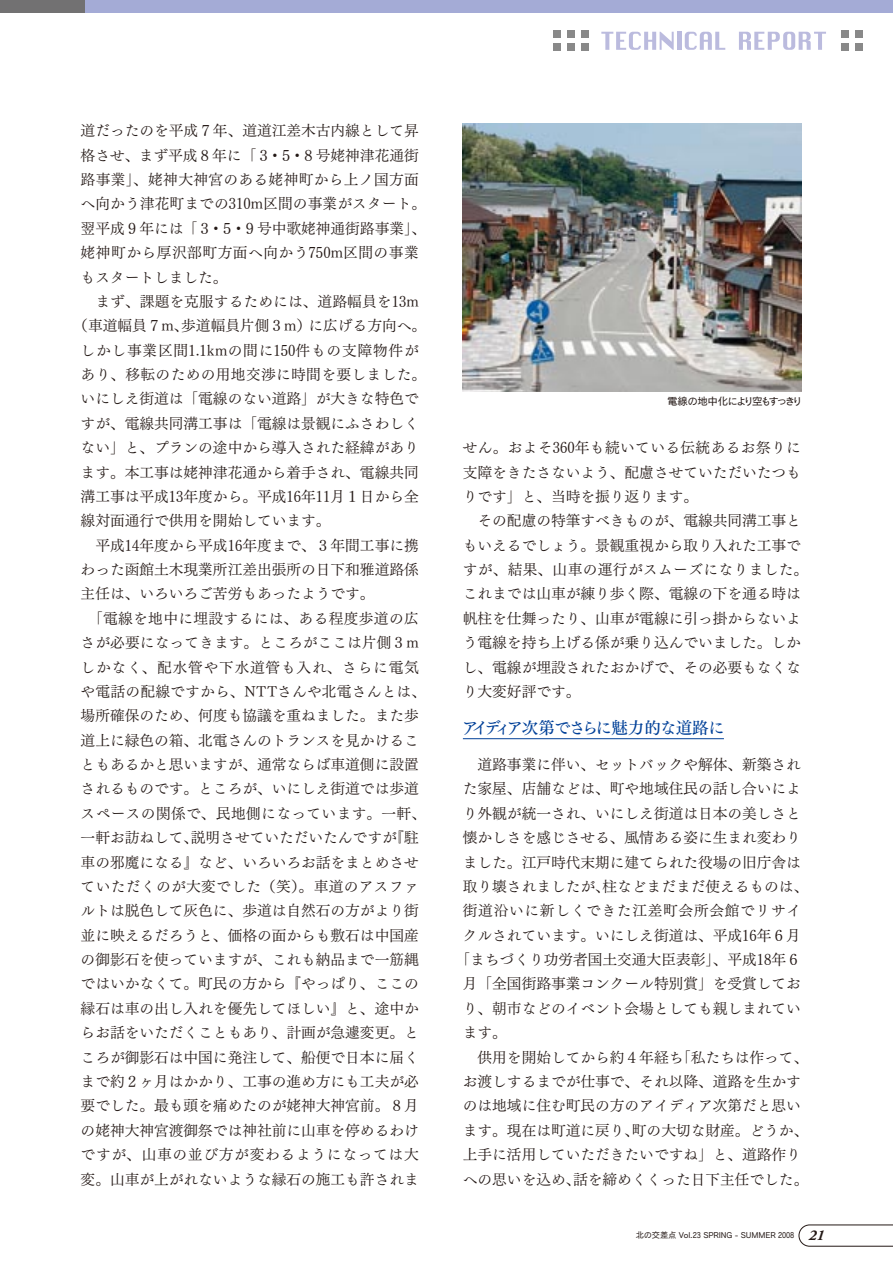
<style>
.page{position:relative;width:893px;height:1263px;background:#fff}
.page>*{position:absolute;margin:0;border:0;box-sizing:border-box;transform-origin:0 0}
.t1{font:16.5px "Tsuku Min Pro D";letter-spacing:-.06em;color:#004098}
.t2{font:14.7px/24.3px "Tsuku Min Pro R";color:#231815}
.t3{font:14.7px "Tsuku Min Pro R";letter-spacing:.025em;color:#231815}
.t4{font:14.7px "Tsuku Min Pro R";letter-spacing:.055em;color:#231815}
.t5{font:14.7px "Tsuku Min Pro R";letter-spacing:.05em;color:#231815}
.t6{font:10.5px "Cezanne Pro M";letter-spacing:-.175em;color:#231815}
.t7{font:8.25px "Cezanne Pro M";letter-spacing:-.01em;color:#231815}
.s1{font-family:"Adobe Garamond Pro";font-weight:700;font-style:italic;font-size:15px}
</style>
<div class="page">
<div style="left:0;top:0;width:85px;height:13px;background:#727172"></div>
<div style="left:85px;top:0;width:808px;height:13px;background:#a4abd6"></div>
<svg style="left:601px;top:32px;width:73px;height:18px"></svg>
<hr style="left:677px;top:32px;width:4px;height:18px;background:#bbbbde">
<svg style="left:685px;top:32px;width:40px;height:18px"></svg>
<svg style="left:739px;top:32px;width:87px;height:18px"></svg>
<div style="left:581px;top:30px;width:8px;height:7px;background:#898989"></div>
<div style="left:567px;top:30px;width:8px;height:7px;background:#898989"></div>
<div style="left:553px;top:30px;width:7px;height:7px;background:#898989"></div>
<div style="left:581px;top:43px;width:8px;height:8px;background:#898989"></div>
<div style="left:567px;top:43px;width:8px;height:8px;background:#898989"></div>
<div style="left:553px;top:43px;width:7px;height:8px;background:#898989"></div>
<div style="left:855px;top:30px;width:8px;height:7px;background:#898989"></div>
<div style="left:841px;top:30px;width:8px;height:7px;background:#898989"></div>
<div style="left:855px;top:43px;width:8px;height:8px;background:#898989"></div>
<div style="left:841px;top:43px;width:8px;height:8px;background:#898989"></div>
<hr style="left:463px;top:738px;width:261px;height:1px;background:#004098">
<img style="left:463px;top:123px;width:338px;height:268px">
<svg style="left:798px;top:1224px;width:95px;height:23px"></svg>
<p class="t2" style="left:81px;top:117px;width:347px">道だったのを平成７年、道道江差木古内線として昇格させ、まず平成８年に「３•５•８号姥神津花通街路事業」、姥神大神宮のある姥神町から上ノ国方面へ向かう津花町までの310m区間の事業がスタート。翌平成９年には「３•５•９号中歌姥神通街路事業」、姥神町から厚沢部町方面へ向かう750m区間の事業もスタートしました。</p>
<p class="t2" style="left:95px;top:287px;width:325px">まず、課題を克服するためには、道路幅員を13m</p>
<p class="t2" style="left:73px;top:312px;width:354px">（車道幅員７m、歩道幅員片側３m）に広げる方向へ。</p>
<p class="t4" style="left:81px;top:337px;width:340px">しかし事業区間1.1kmの間に150件もの支障物件が</p>
<p class="t3" style="left:81px;top:361px;width:347px">あり、移転のための用地交渉に時間を要しました。</p>
<p class="t2" style="left:81px;top:385px;width:340px">いにしえ街道は「電線のない道路」が大きな特色で</p>
<p class="t2" style="left:81px;top:409px;width:340px">すが、電線共同溝工事は「電線は景観にふさわしく</p>
<p class="t2" style="left:81px;top:434px;width:340px">ない」と、プランの途中から導入された経緯があり</p>
<p class="t2" style="left:81px;top:458px;width:340px">ます。本工事は姥神津花通から着手され、電線共同</p>
<p class="t2" style="left:81px;top:482px;width:340px">溝工事は平成13年度から。平成16年11月１日から全</p>
<p class="t2" style="left:81px;top:507px;width:251px">線対面通行で供用を開始しています。</p>
<p class="t2" style="left:95px;top:531px;width:325px">平成14年度から平成16年度まで、３年間工事に携</p>
<p class="t2" style="left:81px;top:556px;width:340px">わった函館土木現業所江差出張所の日下和雅道路係</p>
<p class="t2" style="left:81px;top:580px;width:295px">主任は、いろいろご苦労もあったようです。</p>
<p class="t3" style="left:81px;top:605px;width:340px">　「電線を地中に埋設するには、ある程度歩道の広</p>
<p class="t2" style="left:81px;top:629px;width:340px">さが必要になってきます。ところがここは片側３m</p>
<p class="t4" style="left:81px;top:654px;width:340px">しかなく、配水管や下水道管も入れ、さらに電気</p>
<p class="t2" style="left:81px;top:677px;width:347px">や電話の配線ですから、NTTさんや北電さんとは、</p>
<p class="t2" style="left:81px;top:702px;width:340px">場所確保のため、何度も協議を重ねました。また歩</p>
<p class="t2" style="left:81px;top:726px;width:340px">道上に緑色の箱、北電さんのトランスを見かけるこ</p>
<p class="t2" style="left:81px;top:751px;width:340px">ともあるかと思いますが、通常ならば車道側に設置</p>
<p class="t2" style="left:81px;top:775px;width:340px">されるものです。ところが、いにしえ街道では歩道</p>
<p class="t3" style="left:81px;top:800px;width:347px">スペースの関係で、民地側になっています。一軒、</p>
<p class="t2" style="left:81px;top:824px;width:340px">一軒お訪ねして、説明させていただいたんですが『駐</p>
<p class="t2" style="left:81px;top:848px;width:340px">車の邪魔になる』など、いろいろお話をまとめさせ</p>
<p class="t3" style="left:81px;top:873px;width:340px">ていただくのが大変でした（笑）。車道のアスファ</p>
<p class="t2" style="left:81px;top:897px;width:340px">ルトは脱色して灰色に、歩道は自然石の方がより街</p>
<p class="t2" style="left:81px;top:921px;width:340px">並に映えるだろうと、価格の面からも敷石は中国産</p>
<p class="t2" style="left:81px;top:946px;width:340px">の御影石を使っていますが、これも納品まで一筋縄</p>
<p class="t2" style="left:81px;top:970px;width:340px">ではいかなくて。町民の方から『やっぱり、ここの</p>
<p class="t2" style="left:81px;top:994px;width:340px">縁石は車の出し入れを優先してほしい』と、途中か</p>
<p class="t2" style="left:81px;top:1019px;width:340px">らお話をいただくこともあり、計画が急遽変更。と</p>
<p class="t2" style="left:81px;top:1043px;width:340px">ころが御影石は中国に発注して、船便で日本に届く</p>
<p class="t2" style="left:81px;top:1067px;width:340px">まで約２ヶ月はかかり、工事の進め方にも工夫が必</p>
<p class="t2" style="left:81px;top:1092px;width:340px">要でした。最も頭を痛めたのが姥神大神宮前。８月</p>
<p class="t2" style="left:81px;top:1116px;width:340px">の姥神大神宮渡御祭では神社前に山車を停めるわけ</p>
<p class="t5" style="left:81px;top:1141px;width:340px">ですが、山車の並び方が変わるようになっては大</p>
<p class="t2" style="left:81px;top:1165px;width:340px">変。山車が上がれないような縁石の施工も許されま</p>
<p class="t6" style="left:667px;top:394px;width:137px">電線の地中化により空もすっきり</p>
<p class="t2" style="left:463px;top:434px;width:340px;text-align:justify">せん。およそ360年も続いている伝統あるお祭りに支障をきたさないよう、配慮させていただいたつもりです」と、当時を振り返ります。</p>
<p class="t2" style="left:463px;top:507px;width:347px;text-indent:15px">その配慮の特筆すべきものが、電線共同溝工事ともいえるでしょう。景観重視から取り入れた工事ですが、結果、山車の運行がスムーズになりました。これまでは山車が練り歩く際、電線の下を通る時は帆柱を仕舞ったり、山車が電線に引っ掛からないよう電線を持ち上げる係が乗り込んでいました。しかし、電線が埋設されたおかげで、その必要もなくなり大変好評です。</p>
<p class="t1" style="left:462px;top:713px;width:264px">アイディア次第でさらに魅力的な道路に</p>
<p class="t2" style="left:463px;top:751px;width:340px">　道路事業に伴い、セットバックや解体、新築され</p>
<p class="t2" style="left:463px;top:775px;width:340px">た家屋、店舗などは、町や地域住民の話し合いによ</p>
<p class="t2" style="left:463px;top:799px;width:340px">り外観が統一され、いにしえ街道は日本の美しさと</p>
<p class="t2" style="left:463px;top:824px;width:340px">懐かしさを感じさせる、風情ある姿に生まれ変わり</p>
<p class="t2" style="left:463px;top:848px;width:340px">ました。江戸時代末期に建てられた役場の旧庁舎は</p>
<p class="t2" style="left:463px;top:872px;width:347px">取り壊されましたが、柱などまだまだ使えるものは、</p>
<p class="t5" style="left:463px;top:898px;width:340px">街道沿いに新しくできた江差町会所会館でリサイ</p>
<p class="t2" style="left:463px;top:921px;width:340px">クルされています。いにしえ街道は、平成16年６月</p>
<p class="t2" style="left:455px;top:946px;width:347px">「まちづくり功労者国土交通大臣表彰」、平成18年６</p>
<p class="t2" style="left:463px;top:970px;width:340px">月「全国街路事業コンクール特別賞」を受賞してお</p>
<p class="t2" style="left:463px;top:994px;width:340px">り、朝市などのイベント会場としても親しまれてい</p>
<p class="t2" style="left:463px;top:1019px;width:46px">ます。</p>
<p class="t2" style="left:463px;top:1043px;width:347px">　供用を開始してから約４年経ち「私たちは作って、</p>
<p class="t2" style="left:463px;top:1067px;width:340px">お渡しするまでが仕事で、それ以降、道路を生かす</p>
<p class="t2" style="left:463px;top:1092px;width:340px">のは地域に住む町民の方のアイディア次第だと思い</p>
<p class="t2" style="left:463px;top:1116px;width:347px">ます。現在は町道に戻り、町の大切な財産。どうか、</p>
<p class="t2" style="left:463px;top:1141px;width:340px">上手に活用していただきたいですね」と、道路作り</p>
<p class="t2" style="left:463px;top:1165px;width:347px">への思いを込め、話を締めくくった日下主任でした。</p>
<p class="t7" style="left:636px;top:1230px;width:190px">北の交差点 Vol.23 SPRING - SUMMER 2008 <span class="s1">21</span></p>
</div>
